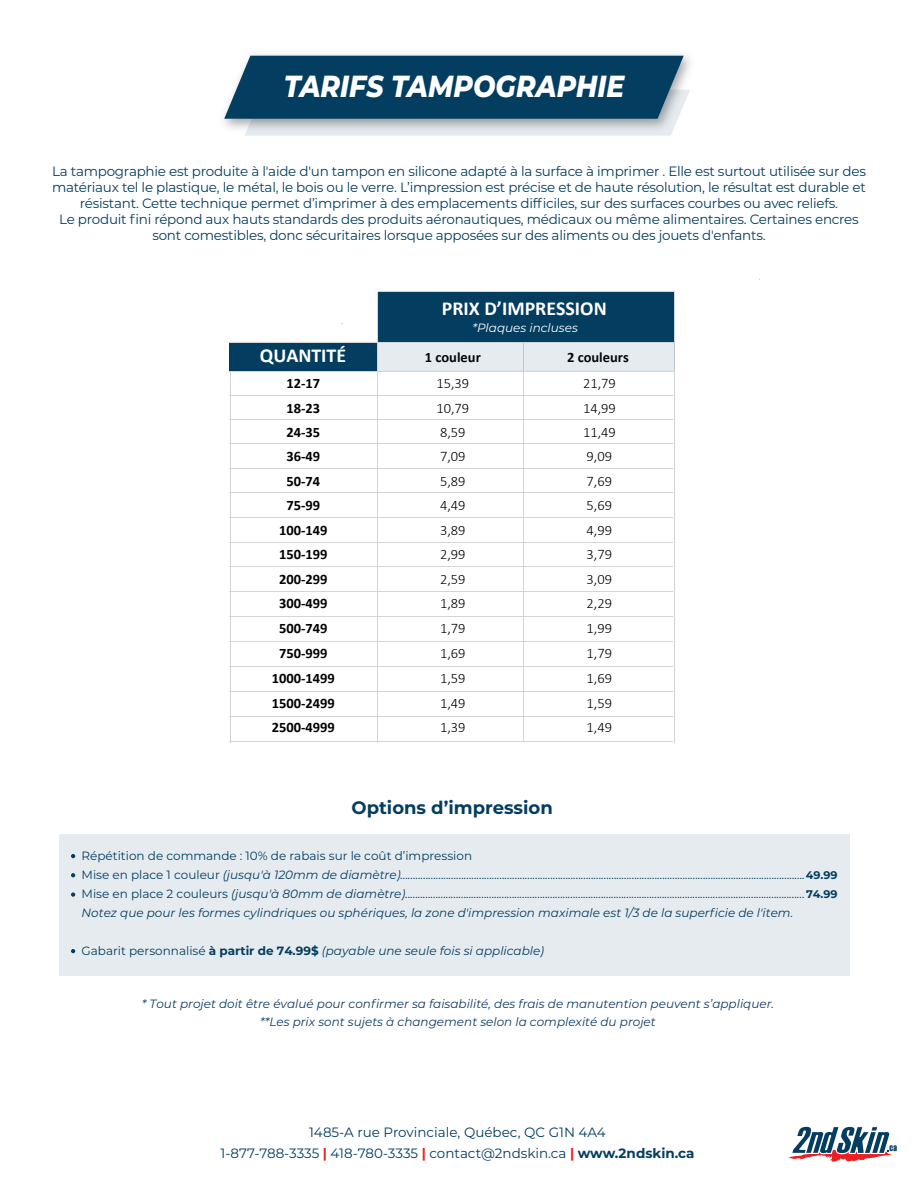
<style>
.page{position:relative;width:918px;height:1188px;background:#fff}
.page>*{position:absolute;margin:0;border:0;box-sizing:border-box;transform-origin:0 0}
.t1{font:italic 800 30.45px "Montserrat";color:#fff;scale:.87 1}
.t2{font:700 19.8px "Calibri";color:#fff}
.t3{font:700 18px "Montserrat";color:#033d60}
.t4{font:300 14.4px/24.6px "Calibri";color:#000001}
.t5{font:700 14.4px/24.6px "Calibri";color:#000001;text-align:center}
.t6{font:13.5px/16.2px "Montserrat";letter-spacing:-.02em;color:#033d60;text-align:center}
.t7{font:13.5px/21px "Montserrat";color:#033d60;text-align:center}
.t8{font:italic 12px/19.2px "Montserrat";color:#033d60}
.t9{font:italic 12px/18px "Montserrat";color:#0d3c64;text-align:center}
.t10{font:italic 12px "Montserrat";color:#fff}
.s1{font-style:normal}
.s2{font-weight:700;font-style:normal;font-size:11.1px}
.s3{font-weight:700;font-style:normal}
.s4{font-weight:700;color:#ee1d23}
.s5{font-weight:700}
</style>
<div class="page">
<div style="left:59px;top:834px;width:791px;height:141px;background:#e6ebef"></div>
<svg style="left:71px;top:873px;width:4px;height:4px"></svg>
<svg style="left:71px;top:854px;width:4px;height:4px"></svg>
<svg style="left:71px;top:892px;width:4px;height:5px"></svg>
<svg style="left:71px;top:949px;width:4px;height:4px"></svg>
<svg style="left:224px;top:56px;width:466px;height:80px;background:#3c6782"></svg>
<svg style="left:789px;top:1127px;width:108px;height:35px"></svg>
<hr style="left:674px;top:291px;width:1px;height:451px;background:#d1d5d4">
<hr style="left:523px;top:314px;width:1px;height:428px;background:#d1d5d4">
<hr style="left:377px;top:292px;width:1px;height:450px;background:#d1d5d4">
<hr style="left:230px;top:363px;width:1px;height:379px;background:#d1d5d4">
<hr style="left:230px;top:371px;width:444px;height:1px;background:#d1d5d4">
<hr style="left:230px;top:566px;width:443px;height:1px;background:#d1d5d4">
<div style="left:230px;top:342px;width:147px;height:29px;background:#033d60"></div>
<div style="left:378px;top:292px;width:296px;height:50px;background:#033d60"></div>
<div style="left:378px;top:341px;width:296px;height:30px;background:#e6ebef"></div>
<hr style="left:230px;top:342px;width:444px;height:1px;background:#d1d5d4">
<hr style="left:378px;top:291px;width:296px;height:1px;background:#d1d5d4">
<hr style="left:230px;top:395px;width:443px;height:1px;background:#d1d5d4">
<hr style="left:230px;top:419px;width:443px;height:1px;background:#d1d5d4">
<hr style="left:230px;top:443px;width:443px;height:1px;background:#d1d5d4">
<hr style="left:230px;top:468px;width:443px;height:1px;background:#d1d5d4">
<hr style="left:230px;top:492px;width:443px;height:1px;background:#d1d5d4">
<hr style="left:230px;top:517px;width:443px;height:1px;background:#d1d5d4">
<hr style="left:230px;top:542px;width:443px;height:1px;background:#d1d5d4">
<hr style="left:230px;top:592px;width:443px;height:1px;background:#d1d5d4">
<hr style="left:230px;top:617px;width:443px;height:1px;background:#d1d5d4">
<hr style="left:230px;top:642px;width:443px;height:1px;background:#d1d5d4">
<hr style="left:230px;top:667px;width:443px;height:1px;background:#d1d5d4">
<hr style="left:230px;top:692px;width:443px;height:1px;background:#d1d5d4">
<hr style="left:230px;top:716px;width:443px;height:1px;background:#d1d5d4">
<hr style="left:230px;top:741px;width:443px;height:1px;background:#d1d5d4">
<h1 class="t1" style="left:284px;top:63px;width:393px">TARIFS TAMPOGRAPHIE</h1>
<p class="t6" style="left:52px;top:162px;width:815px">La tampographie est produite à l'aide d'un tampon en silicone adapté à la surface à imprimer . Elle est surtout utilisée sur des matériaux tel le plastique, le métal, le bois ou le verre. L’impression est précise et de haute résolution, le résultat est durable et résistant. Cette technique permet d’imprimer à des emplacements difficiles, sur des surfaces courbes ou avec reliefs.<br>Le produit fini répond aux hauts standards des produits aéronautiques, médicaux ou même alimentaires. Certaines encres sont comestibles, donc sécuritaires lorsque apposées sur des aliments ou des jouets d'enfants.</p>
<h2 class="t2" style="left:442px;top:294px;width:166px">PRIX D’IMPRESSION</h2>
<h2 class="t2" style="left:260px;top:342px;width:88px">QUANTITÉ</h2>
<p class="t5" style="left:272px;top:371px;width:65px">12-17<br>18-23<br>24-35<br>36-49<br>50-74<br>75-99<br>100-149<br>150-199<br>200-299<br>300-499<br>500-749<br>750-999<br>1000-1499<br>1500-2499<br>2500-4999</p>
<p class="t10" style="left:472px;top:319px;width:107px">*Plaques incluses</p>
<p class="t5" style="left:425px;top:344px;width:57px">1 couleur</p>
<p class="t5" style="left:567px;top:344px;width:63px">2 couleurs</p>
<p class="t4" style="left:436px;top:371px;width:34px">15,39<br>10,79<br>8,59<br>7,09<br>5,89<br>4,49<br>3,89<br>2,99<br>2,59<br>1,89<br>1,79<br>1,69<br>1,59<br>1,49<br>1,39</p>
<p class="t4" style="left:583px;top:371px;width:34px">21,79<br>14,99<br>11,49<br>9,09<br>7,69<br>5,69<br>4,99<br>3,79<br>3,09<br>2,29<br>1,99<br>1,79<br>1,69<br>1,59<br>1,49</p>
<h3 class="t3" style="left:352px;top:795px;width:203px">Options d’impression</h3>
<p class="t8" style="left:82px;top:845px;width:758px"><span class="s1">Répétition de commande : 10% de rabais sur le coût d’impression<br>Mise en place 1 couleur</span> (jusqu'à 120mm de diamètre)...............................................................................................................................................................<span class="s2">49.99<br></span><span class="s1">Mise en place 2 couleurs</span> (jusqu'à 80mm de diamètre).............................................................................................................................................................<span class="s2">74.99<br></span>Notez que pour les formes cylindriques ou sphériques, la zone d'impression maximale est 1/3 de la superficie de l'item.</p>
<p class="t8" style="left:82px;top:941px;width:464px"><span class="s1">Gabarit personnalisé</span> <span class="s3">à partir de 74.99$</span> (payable une seule fois si applicable)</p>
<p class="t9" style="left:142px;top:994px;width:634px">* Tout projet doit être évalué pour confirmer sa faisabilité, des frais de manutention peuvent s’appliquer. **Les prix sont sujets à changement selon la complexité du projet</p>
<p class="t7" style="left:220px;top:1121px;width:476px">1485-A rue Provinciale, Québec, QC G1N 4A4<br>1-877-788-3335 <span class="s4">|</span> 418-780-3335 <span class="s4">|</span> contact@2ndskin.ca <span class="s4">|</span> <span class="s5">www.2ndskin.ca</span></p>
</div>
